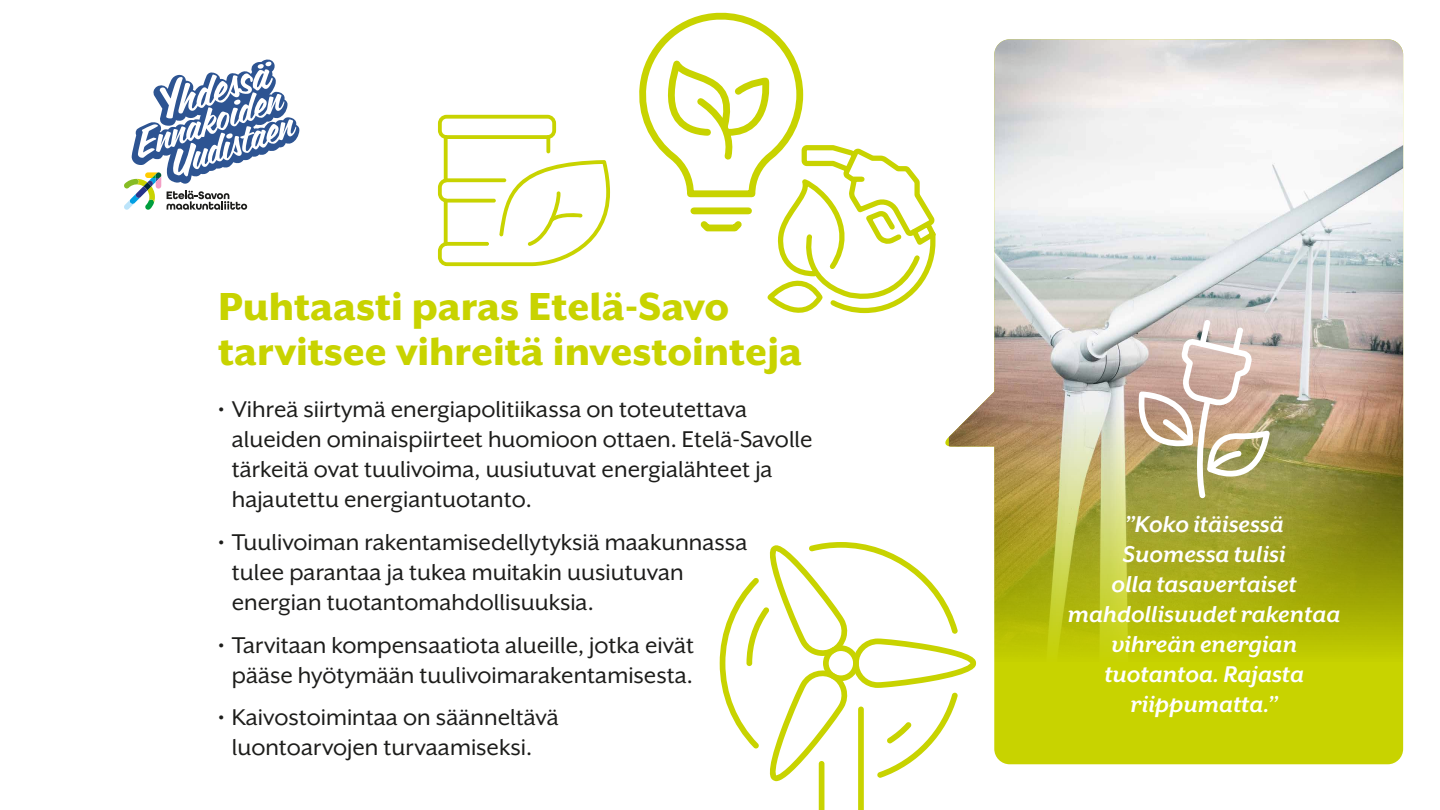
<style>
.page{position:relative;width:1440px;height:810px;background:#fff}
.page>*{position:absolute;margin:0;border:0;box-sizing:border-box;transform-origin:0 0}
.t1{font:800 45px/45px "Mr Eaves XL San OT";color:#c8d300}
.t2{font:26.25px/30px "Mr Eaves XL San OT";color:#1d1d1b}
.t3{font:italic 700 26.25px/30px "Mr Eaves XL San OT";color:#fff;text-align:center}
</style>
<div class="page">
<div style="left:945px;top:437px;width:458px;height:327px;background:#c8d300"></div>
<img style="left:949px;top:39px;width:454px;height:622px">
<svg style="left:1137px;top:320px;width:133px;height:178px"></svg>
<svg style="left:546px;top:135px;width:4px;height:18px"></svg>
<svg style="left:444px;top:135px;width:4px;height:47px"></svg>
<svg style="left:438px;top:115px;width:118px;height:24px"></svg>
<svg style="left:438px;top:160px;width:172px;height:106px"></svg>
<svg style="left:720px;top:541px;width:256px;height:269px"></svg>
<svg style="left:639px;top:12px;width:297px;height:302px"></svg>
<svg style="left:124px;top:59px;width:175px;height:151px"></svg>
<h1 class="t1" style="left:218px;top:284px;width:585px">Puhtaasti paras Etelä-Savo tarvitsee vihreitä investointeja</h1>
<p class="t2" style="left:232px;top:394px;width:582px;text-indent:-13px">• Vihreä siirtymä energiapolitiikassa on toteutettava alueiden ominaispiirteet huomioon ottaen. Etelä-Savolle tärkeitä ovat tuulivoima, uusiutuvat energialähteet ja hajautettu energiantuotanto.</p>
<p class="t2" style="left:232px;top:527px;width:517px;text-indent:-13px">• Tuulivoiman rakentamisedellytyksiä maakunnassa tulee parantaa ja tukea muitakin uusiutuvan energian tuotantomahdollisuuksia.</p>
<p class="t2" style="left:218px;top:630px;width:478px;text-align:center">• Tarvitaan kompensaatiota alueille, jotka eivät pääse hyötymään tuulivoimarakentamisesta.</p>
<p class="t2" style="left:218px;top:703px;width:342px;text-align:center">• Kaivostoimintaa on säänneltävä luontoarvojen turvaamiseksi.</p>
<p class="t3" style="left:1068px;top:510px;width:274px">”Koko itäisessä<br>Suomessa tulisi<br>olla tasavertaiset mahdollisuudet rakentaa vihreän energian tuotantoa. Rajasta riippumatta.”</p>
</div>
